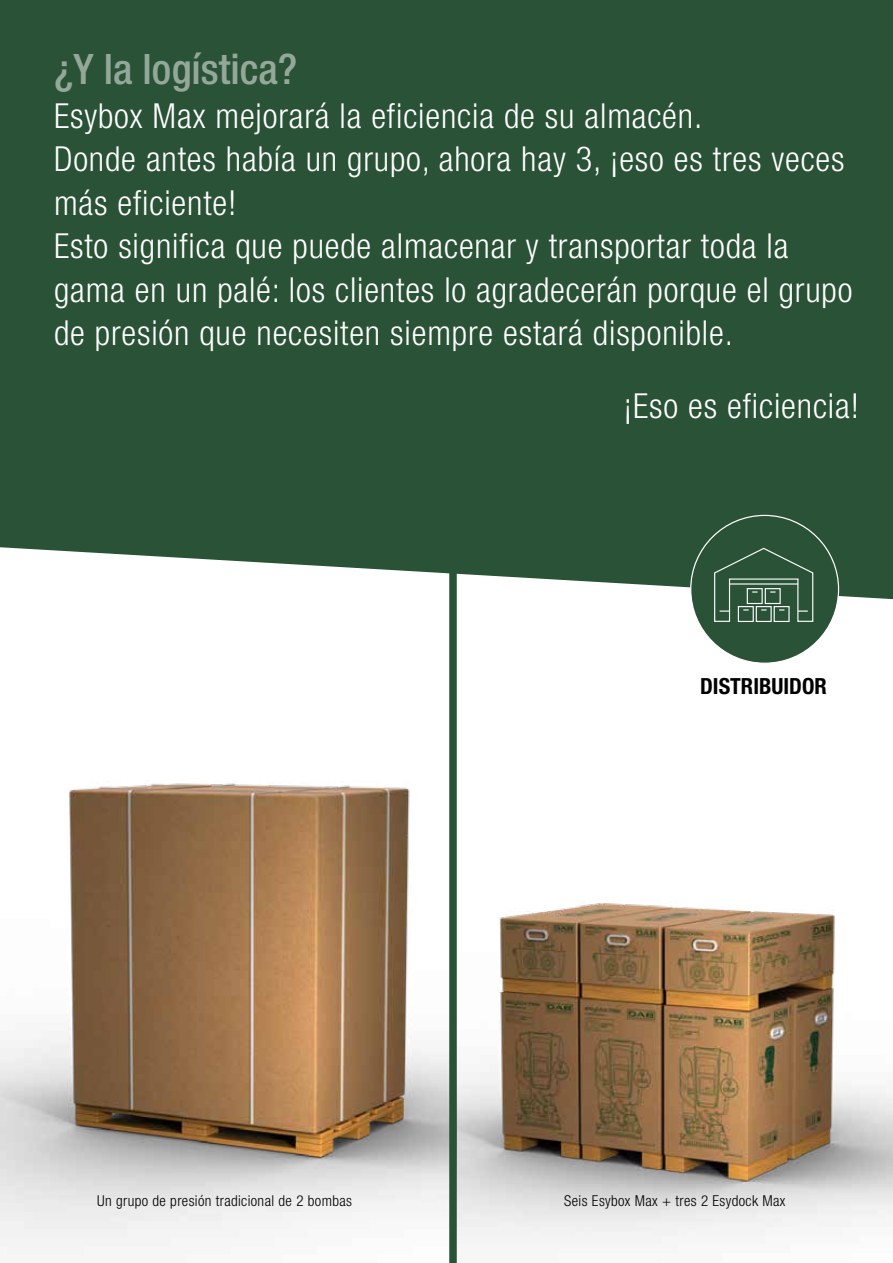
<style>
.page{position:relative;width:893px;height:1263px;background:#fff}
.page>*{position:absolute;margin:0;border:0;box-sizing:border-box;transform-origin:0 0}
.t1{font:500 condensed 42px "Helvetica Neue LT Std";color:#94a89a}
.t2{font:300 condensed 34.5px/43.5px "Helvetica Neue LT Std";letter-spacing:.025em;color:#fff}
.t3{font:700 condensed 22.35px "Helvetica Neue LT Std";color:#000}
.t4{font:300 condensed 15px "Helvetica Neue LT Std";letter-spacing:.025em;color:#000}
</style>
<div class="page">
<div style="left:0;top:0;width:893px;height:599px;background:#2a5236"></div>
<img style="left:457px;top:903px;width:436px;height:341px">
<img style="left:0;top:783px;width:449px;height:472px">
<div style="left:449px;top:547px;width:8px;height:716px;background:#2a5236"></div>
<div style="left:691px;top:515px;width:147px;height:148px;background:#2a5236;border-radius:50%"></div>
<svg style="left:714px;top:547px;width:100px;height:75px"></svg>
<p class="t1" style="left:54px;top:44px;width:245px">¿Y la logística?</p>
<p class="t2" style="left:54px;top:93px;width:800px">Esybox Max mejorará la eficiencia de su almacén.<br>Donde antes había un grupo, ahora hay 3, ¡eso es tres veces más eficiente!<br>Esto significa que puede almacenar y transportar toda la gama en un palé: los clientes lo agradecerán porque el grupo de presión que necesiten siempre estará disponible.</p>
<p class="t2" style="left:624px;top:384px;width:237px">¡Eso es eficiencia!</p>
<p class="t3" style="left:700px;top:673px;width:128px">DISTRIBUIDOR</p>
<p class="t4" style="left:97px;top:1192px;width:256px">Un grupo de presión tradicional de 2 bombas</p>
<p class="t4" style="left:564px;top:1192px;width:223px">Seis Esybox Max + tres 2 Esydock Max</p>
</div>
